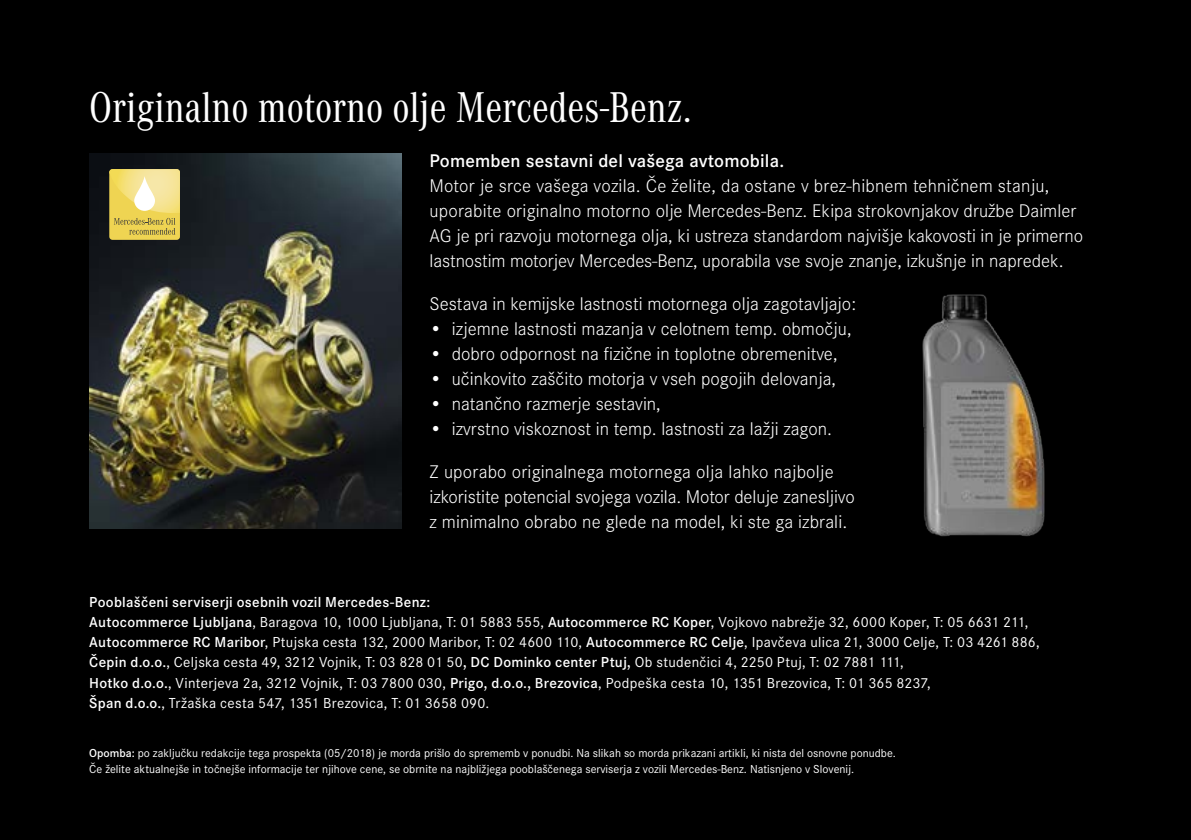
<style>
.page{position:relative;width:1191px;height:840px;background:#fff}
.page>*{position:absolute;margin:0;border:0;box-sizing:border-box;transform-origin:0 0}
.t1{font:44.6px "Corporate A Con";color:#fff}
.t2{font:300 19px/25px "Corporate S";color:#fff}
.t3{font:600 19px "Corporate S";letter-spacing:.01em;color:#fff}
.t4{font:15px/20.2px "Corporate S";letter-spacing:.015em;color:#fff}
.t5{font:12px/16.2px "Corporate S";color:#fff}
.s1{font-weight:600}
</style>
<div class="page">
<div style="left:0;top:0;width:1191px;height:839px;background:#000"></div>
<svg style="left:89px;top:153px;width:956px;height:384px"></svg>
<h1 class="t1" style="left:89px;top:83px;width:604px">Originalno motorno olje Mercedes-Benz.</h1>
<p class="t3" style="left:429px;top:150px;width:356px">Pomemben sestavni del vašega avtomobila.</p>
<p class="t2" style="left:429px;top:173px;width:655px">Motor je srce vašega vozila. Če želite, da ostane v brez-hibnem tehničnem stanju, uporabite originalno motorno olje Mercedes-Benz. Ekipa strokovnjakov družbe Daimler AG je pri razvoju motornega olja, ki ustreza standardom najvišje kakovosti in je primerno lastnostim motorjev Mercedes-Benz, uporabila vse svoje znanje, izkušnje in napredek.</p>
<p class="t2" style="left:429px;top:291px;width:428px">Sestava in kemijske lastnosti motornega olja zagotavljajo:</p>
<p class="t2" style="left:429px;top:316px;width:423px">• izjemne lastnosti mazanja v celotnem temp. območju,</p>
<p class="t2" style="left:429px;top:341px;width:409px">• dobro odpornost na fizične in toplotne obremenitve,</p>
<p class="t2" style="left:429px;top:366px;width:408px">• učinkovito zaščito motorja v vseh pogojih delovanja,</p>
<p class="t2" style="left:429px;top:391px;width:233px">• natančno razmerje sestavin,</p>
<p class="t2" style="left:429px;top:416px;width:404px">• izvrstno viskoznost in temp. lastnosti za lažji zagon.</p>
<p class="t2" style="left:429px;top:459px;width:427px">Z uporabo originalnega motornega olja lahko najbolje izkoristite potencial svojega vozila. Motor deluje zanesljivo z minimalno obrabo ne glede na model, ki ste ga izbrali.</p>
<p class="t4" style="left:89px;top:591px;width:952px"><span class="s1">Pooblaščeni serviserji osebnih vozil Mercedes-Benz:<br>Autocommerce Ljubljana</span>, Baragova 10, 1000 Ljubljana, T: 01 5883 555, <span class="s1">Autocommerce RC Koper</span>, Vojkovo nabrežje 32, 6000 Koper, T: 05 6631 211, <span class="s1">Autocommerce RC Maribor</span>, Ptujska cesta 132, 2000 Maribor, T: 02 4600 110, <span class="s1">Autocommerce RC Celje</span>, Ipavčeva ulica 21, 3000 Celje, T: 03 4261 886, <span class="s1">Čepin d.o.o.</span>, Celjska cesta 49, 3212 Vojnik, T: 03 828 01 50<span class="s1">, DC Dominko center Ptuj,</span> Ob studenčici 4, 2250 Ptuj, T: 02 7881 111,<br><span class="s1">Hotko d.o.o.</span>, Vinterjeva 2a, 3212 Vojnik, T: 03 7800 030, <span class="s1">Prigo, d.o.o., Brezovica</span>, Podpeška cesta 10, 1351 Brezovica, T: 01 365 8237,<br><span class="s1">Špan d.o.o.</span>, Tržaška cesta 547, 1351 Brezovica, T: 01 3658 090.</p>
<p class="t5" style="left:89px;top:744px;width:808px"><span class="s1">Opomba:</span> po zaključku redakcije tega prospekta (05/2018) je morda prišlo do sprememb v ponudbi. Na slikah so morda prikazani artikli, ki nista del osnovne ponudbe.<br>Če želite aktualnejše in točnejše informacije ter njihove cene, se obrnite na najbližjega pooblaščenega serviserja z vozili Mercedes-Benz. Natisnjeno v Slovenij.</p>
</div>
